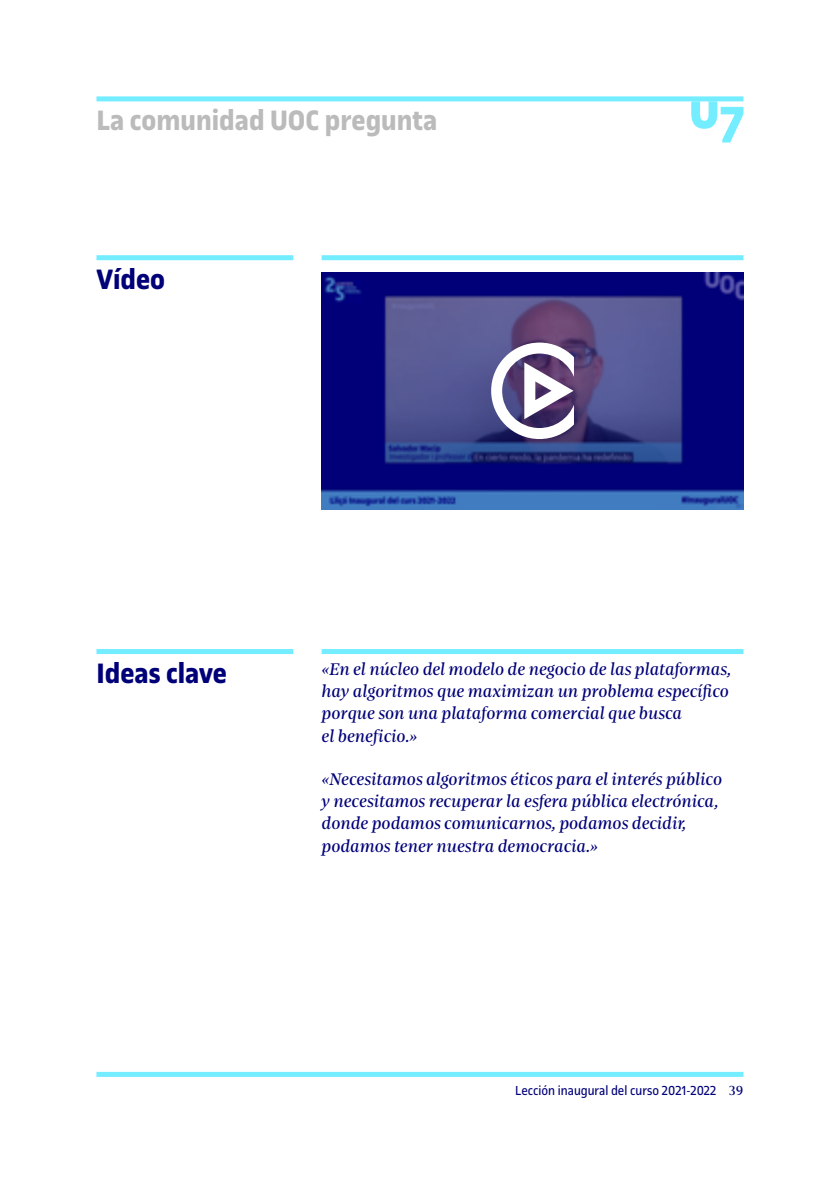
<style>
.page{position:relative;width:840px;height:1191px;background:#fff}
.page>*{position:absolute;margin:0;border:0;box-sizing:border-box;transform-origin:0 0}
.t1{font:700 30px "UOC Sans";color:#bbb}
.t2{font:700 30px "UOC Sans";color:#000078}
.t3{font:italic 18px/22px "UOC Serif";color:#000078}
.t4{font:14px "UOC Sans";color:#000078}
.t5{font:14px "UOC Serif";color:#000078}
</style>
<div class="page">
<div style="left:96px;top:1071px;width:647px;height:5px;background:#73edff"></div>
<div style="left:96px;top:96px;width:647px;height:5px;background:#73edff"></div>
<svg style="left:690px;top:101px;width:53px;height:41px"></svg>
<div style="left:96px;top:255px;width:197px;height:5px;background:#73edff"></div>
<div style="left:321px;top:255px;width:422px;height:5px;background:#73edff"></div>
<div style="left:96px;top:649px;width:197px;height:5px;background:#73edff"></div>
<div style="left:321px;top:649px;width:422px;height:5px;background:#73edff"></div>
<img style="left:321px;top:272px;width:422px;height:237px">
<svg style="left:491px;top:342px;width:82px;height:97px"></svg>
<h1 class="t1" style="left:96px;top:104px;width:342px">La comunidad UOC pregunta</h1>
<h1 class="t2" style="left:96px;top:262px;width:70px">Vídeo</h1>
<h1 class="t2" style="left:96px;top:656px;width:132px">Ideas clave</h1>
<p class="t3" style="left:321px;top:658px;width:411px">«En el núcleo del modelo de negocio de las plataformas, hay algoritmos que maximizan un problema específico porque son una plataforma comercial que busca<br>el beneficio.»</p>
<p class="t3" style="left:321px;top:768px;width:402px">«Necesitamos algoritmos éticos para el interés público y necesitamos recuperar la esfera pública electrónica, donde podamos comunicarnos, podamos decidir, podamos tener nuestra democracia.»</p>
<p class="t4" style="left:515px;top:1082px;width:203px">Lección inaugural del curso 2021-2022</p>
<p class="t5" style="left:728px;top:1082px;width:16px">39</p>
</div>
